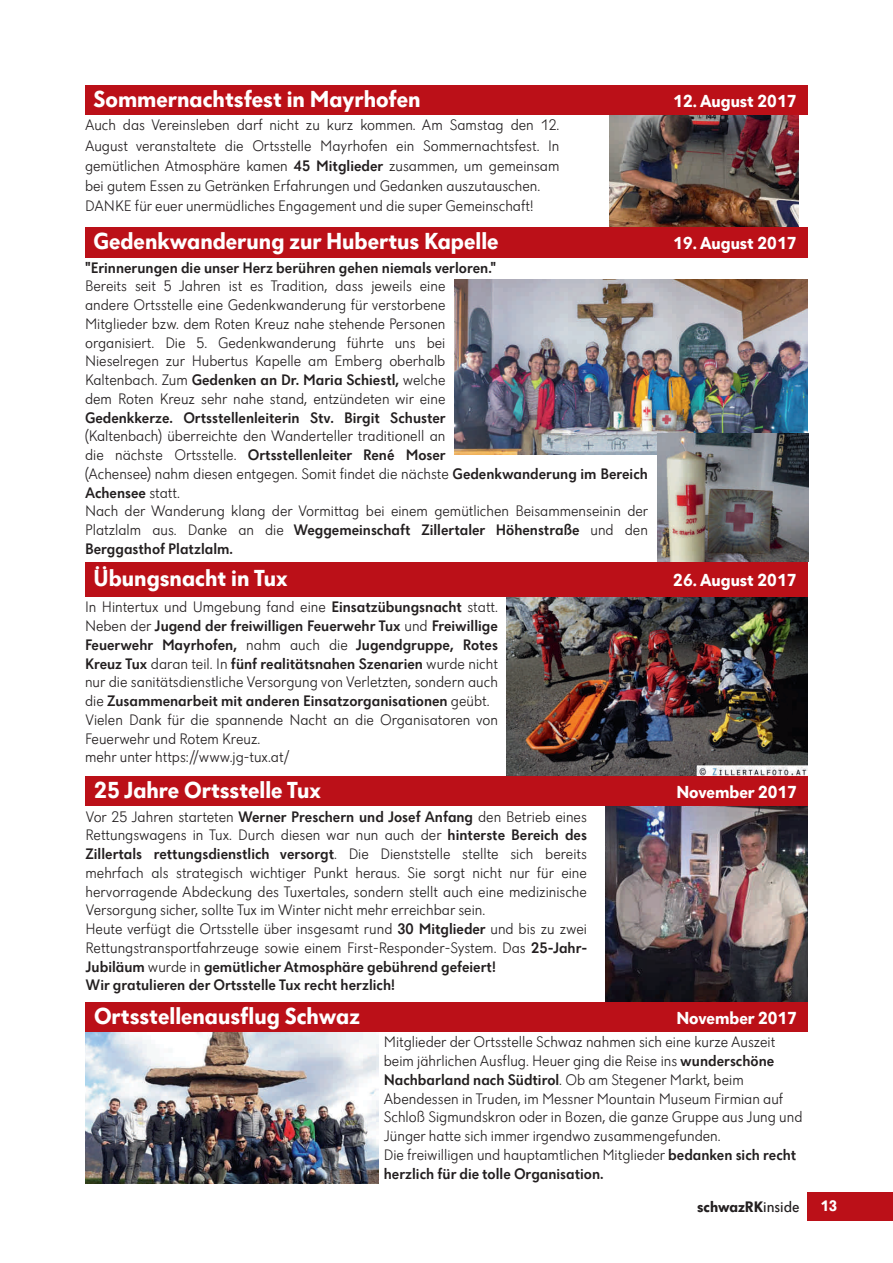
<style>
.page{position:relative;width:893px;height:1263px;background:#fff}
.page>*{position:absolute;margin:0;border:0;box-sizing:border-box;transform-origin:0 0}
.t1{font:700 24px "Dunant";color:#fff}
.t2{font:700 18px "Dunant";color:#fff}
.t3{font:300 15.75px/18.8px "Dunant";color:#231f20}
.t4{font:500 15.75px "Dunant";color:#231f20}
.t5{font:700 15.75px "Dunant";color:#231f20}
.t6{font:700 15.75px "Dunant";color:#fff}
.s1{font-weight:500}
.s2{font-weight:400}
</style>
<div class="page">
<div style="left:807px;top:1192px;width:86px;height:28px;background:#bb1018"></div>
<img style="left:86px;top:1031px;width:292px;height:153px">
<img style="left:605px;top:806px;width:202px;height:195px">
<img style="left:506px;top:597px;width:301px;height:179px">
<img style="left:609px;top:115px;width:189px;height:113px">
<div style="left:85px;top:85px;width:723px;height:30px;background:#bb1018"></div>
<div style="left:85px;top:228px;width:723px;height:30px;background:#bb1018"></div>
<div style="left:85px;top:562px;width:723px;height:35px;background:#bb1018"></div>
<div style="left:86px;top:776px;width:722px;height:30px;background:#bb1018"></div>
<div style="left:86px;top:1002px;width:722px;height:29px;background:#bb1018"></div>
<img style="left:454px;top:279px;width:353px;height:176px">
<img style="left:658px;top:434px;width:151px;height:127px">
<h1 class="t1" style="left:94px;top:89px;width:329px">Sommernachtsfest in Mayrhofen</h1>
<p class="t2" style="left:673px;top:93px;width:125px">12. August 2017</p>
<p class="t3" style="left:85px;top:116px;width:476px;line-height:20.2px">Auch das Vereinsleben darf nicht zu kurz kommen. Am Samstag den 12.<br>August veranstaltete die Ortsstelle Mayrhofen ein Sommernachtsfest. In gemütlichen Atmosphäre kamen <span class="s1">45 Mitglieder</span> zusammen, um gemeinsam bei gutem Essen zu Getränken Erfahrungen und Gedanken auszutauschen.<br>DANKE für euer unermüdliches Engagement und die super Gemeinschaft!</p>
<h1 class="t1" style="left:94px;top:231px;width:406px">Gedenkwanderung zur Hubertus Kapelle</h1>
<p class="t2" style="left:673px;top:235px;width:125px">19. August 2017</p>
<p class="t4" style="left:85px;top:261px;width:412px">"Erinnerungen die unser Herz berühren gehen niemals verloren."</p>
<p class="t3" style="left:85px;top:278px;width:362px;text-align:justify">Bereits seit 5 Jahren ist es Tradition, dass jeweils eine andere Ortsstelle eine Gedenkwanderung für verstorbene Mitglieder bzw. dem Roten Kreuz nahe stehende Personen organisiert. Die 5. Gedenkwanderung führte uns bei Nieselregen zur Hubertus Kapelle am Emberg oberhalb Kaltenbach. Zum <span class="s1">Gedenken an Dr. Maria Schiestl,</span> welche dem Roten Kreuz sehr nahe stand, entzündeten wir eine</p>
<p class="t4" style="left:85px;top:411px;width:362px">Gedenkkerze. Ortsstellenleiterin Stv. Birgit Schuster</p>
<p class="t3" style="left:85px;top:428px;width:565px">(Kaltenbach) überreichte den Wanderteller traditionell an<br>die nächste Ortsstelle. <span class="s1">Ortsstellenleiter René Moser<br></span>(Achensee) nahm diesen entgegen. Somit findet die nächste <span class="s1">Gedenkwanderung im Bereich Achensee</span> statt.<br>Nach der Wanderung klang der Vormittag bei einem gemütlichen Beisammenseinin der Platzlalm aus. Danke an die <span class="s1">Weggemeinschaft Zillertaler Höhenstraße</span> und den <span class="s1">Berggasthof Platzlalm.</span></p>
<h1 class="t1" style="left:94px;top:568px;width:196px">Übungsnacht in Tux</h1>
<p class="t2" style="left:673px;top:573px;width:125px">26. August 2017</p>
<p class="t3" style="left:85px;top:599px;width:414px">In Hintertux und Umgebung fand eine <span class="s1">Einsatzübungsnacht</span> statt.<br>Neben der <span class="s1">Jugend der freiwilligen Feuerwehr Tux</span> und <span class="s1">Freiwillige Feuerwehr Mayrhofen,</span> nahm auch die <span class="s1">Jugendgruppe, Rotes Kreuz Tux</span> daran teil. In <span class="s1">fünf realitätsnahen Szenarien</span> wurde nicht nur die sanitätsdienstliche Versorgung von Verletzten, sondern auch die <span class="s1">Zusammenarbeit mit anderen Einsatzorganisationen</span> geübt.<br>Vielen Dank für die spannende Nacht an die Organisatoren von Feuerwehr und Rotem Kreuz.<br>mehr unter https://www.jg-tux.at/</p>
<h1 class="t1" style="left:94px;top:779px;width:228px">25 Jahre Ortsstelle Tux</h1>
<p class="t2" style="left:676px;top:784px;width:122px">November 2017</p>
<p class="t3" style="left:86px;top:808px;width:503px">Vor 25 Jahren starteten <span class="s1">Werner Preschern und Josef Anfang</span> den Betrieb eines Rettungswagens in Tux. Durch diesen war nun auch der <span class="s1">hinterste Bereich des Zillertals rettungsdienstlich versorgt</span>. Die Dienststelle stellte sich bereits mehrfach als strategisch wichtiger Punkt heraus. Sie sorgt nicht nur für eine hervorragende Abdeckung des Tuxertales, sondern stellt auch eine medizinische Versorgung sicher, sollte Tux im Winter nicht mehr erreichbar sein.<br>Heute verfügt die Ortsstelle über insgesamt rund <span class="s1">30 Mitglieder</span> und bis zu zwei Rettungstransportfahrzeuge sowie einem First-Responder-System. Das <span class="s1">25-Jahr-Jubiläum</span> wurde in <span class="s1">gemütlicher Atmosphäre gebührend gefeiert!<br>Wir gratulieren der Ortsstelle Tux recht herzlich!</span></p>
<h1 class="t1" style="left:94px;top:1005px;width:267px">Ortsstellenausflug Schwaz</h1>
<p class="t2" style="left:676px;top:1010px;width:122px">November 2017</p>
<p class="t3" style="left:384px;top:1034px;width:420px">Mitglieder der Ortsstelle Schwaz nahmen sich eine kurze Auszeit beim jährlichen Ausflug. Heuer ging die Reise ins <span class="s1">wunderschöne Nachbarland nach Südtirol</span>. Ob am Stegener Markt, beim Abendessen in Truden, im Messner Mountain Museum Firmian auf Schloß Sigmundskron oder in Bozen, die ganze Gruppe aus Jung und Jünger hatte sich immer irgendwo zusammengefunden.<br>Die freiwilligen und hauptamtlichen Mitglieder <span class="s1">bedanken sich recht herzlich für die tolle Organisation.</span></p>
<p class="t5" style="left:697px;top:1200px;width:104px">schwazRK<span class="s2">inside</span></p>
<p class="t6" style="left:820px;top:1200px;width:19px">13</p>
</div>
